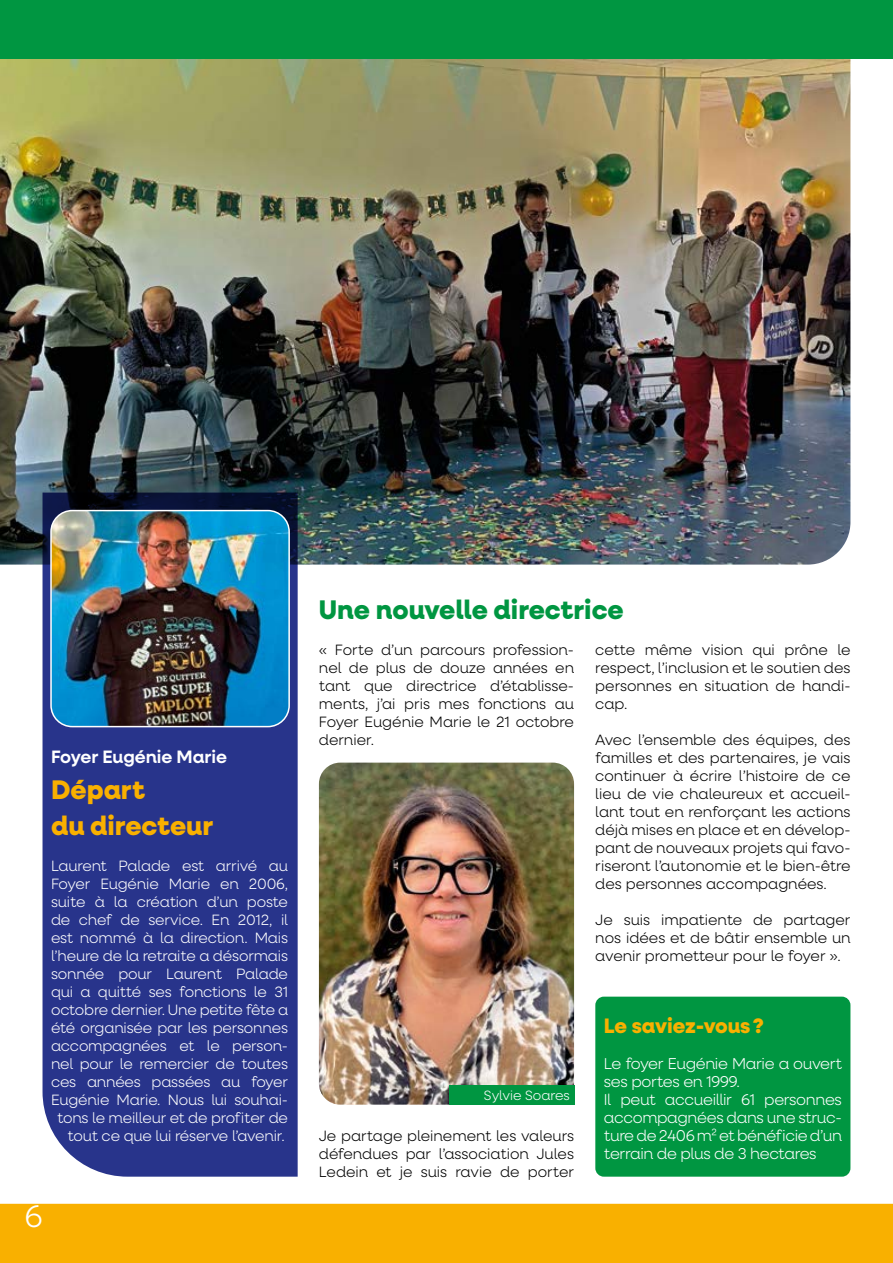
<style>
.page{position:relative;width:893px;height:1263px;background:#fff}
.page>*{position:absolute;margin:0;border:0;box-sizing:border-box;transform-origin:0 0}
.t1{font:300 31.5px "Neulis Neue";color:#fff}
.t2{font:800 27px "Neulis Neue";color:#009641}
.t3{font:800 27px/36px "Neulis Neue";color:#f9b000}
.t4{font:800 21px "Neulis Neue";color:#f9b000}
.t5{font:600 18px "Neulis Neue";color:#fff}
.t6{font:300 15.75px/18px "Neulis Neue";letter-spacing:-.02em;color:#fff}
.t7{font:300 15px/18px "Neulis Neue";color:#000;text-align:justify}
.t8{font:300 15px/18px "Neulis Neue";letter-spacing:-.01em;color:#fff;text-align:right}
.t9{font:300 13.5px "Neulis Neue";color:#fff}
</style>
<div class="page">
<img style="left:0;top:59px;width:850px;height:506px">
<div style="left:0;top:0;width:893px;height:59px;background:#009641"></div>
<svg style="left:0;top:1159px;width:893px;height:104px;fill:#f9b000"></svg>
<div style="left:43px;top:493px;width:255px;height:684px;background:#28348b"></div>
<img style="left:51px;top:511px;width:238px;height:216px">
<div style="left:50px;top:510px;width:240px;height:217px;border:2px solid #fff;border-radius:21px"></div>
<img style="left:319px;top:763px;width:255px;height:342px">
<div style="left:449px;top:1085px;width:125px;height:20px;background:#009641"></div>
<div style="left:595px;top:997px;width:255px;height:180px;background:#009641;border-radius:9px"></div>
<p class="t5" style="left:51px;top:744px;width:178px">Foyer Eugénie Marie</p>
<h2 class="t3" style="left:51px;top:770px;width:164px">Départ<br>du directeur</h2>
<p class="t8" style="left:51px;top:856px;width:239px">Laurent Palade est arrivé au<br>Foyer Eugénie Marie en 2006, suite à la création d’un poste de chef de service. En 2012, il est nommé à la direction. Mais l’heure de la retraite a désormais sonnée pour Laurent Palade qui a quitté ses fonctions le 31 octobre dernier. Une petite fête a été organisée par les personnes accompagnées et le person&shy;nel pour le remercier de toutes ces années passées au foyer<br>Eugénie Marie. Nous lui souhai&shy;tons le meilleur et de profiter de tout ce que lui réserve l’avenir.</p>
<h1 class="t1" style="left:25px;top:1195px;width:19px">6</h1>
<h2 class="t2" style="left:319px;top:590px;width:306px">Une nouvelle directrice</h2>
<p class="t7" style="left:319px;top:640px;width:257px">« Forte d’un parcours profession&shy;nel de plus de douze années en tant que directrice d’établisse&shy;ments, j’ai pris mes fonctions au Foyer Eugénie Marie le 21 octobre dernier.</p>
<p class="t9" style="left:484px;top:1086px;width:87px">Sylvie Soares</p>
<p class="t7" style="left:319px;top:1126px;width:257px">Je partage pleinement les valeurs défendues par l’association Jules Ledein et je suis ravie de porter</p>
<p class="t7" style="left:595px;top:640px;width:257px">cette même vision qui prône le respect, l’inclusion et le soutien des personnes en situation de handi&shy;cap.</p>
<p class="t7" style="left:595px;top:730px;width:257px">Avec l’ensemble des équipes, des familles et des partenaires, je vais continuer à écrire l’histoire de ce lieu de vie chaleureux et accueil&shy;lant tout en renforçant les actions déjà mises en place et en dévelop&shy;pant de nouveaux projets qui favo&shy;riseront l’autonomie et le bien-être des personnes accompagnées.</p>
<p class="t7" style="left:595px;top:910px;width:257px">Je suis impatiente de partager nos idées et de bâtir ensemble un avenir prometteur pour le foyer ».</p>
<h3 class="t4" style="left:604px;top:1010px;width:161px">Le saviez-vous?</h3>
<p class="t6" style="left:604px;top:1053px;width:240px">Le foyer Eugénie Marie a ouvert ses portes en 1999.<br>Il peut accueillir 61 personnes accompagnées dans une struc&shy;ture de 2406 m² et bénéficie d’un terrain de plus de 3 hectares</p>
</div>
